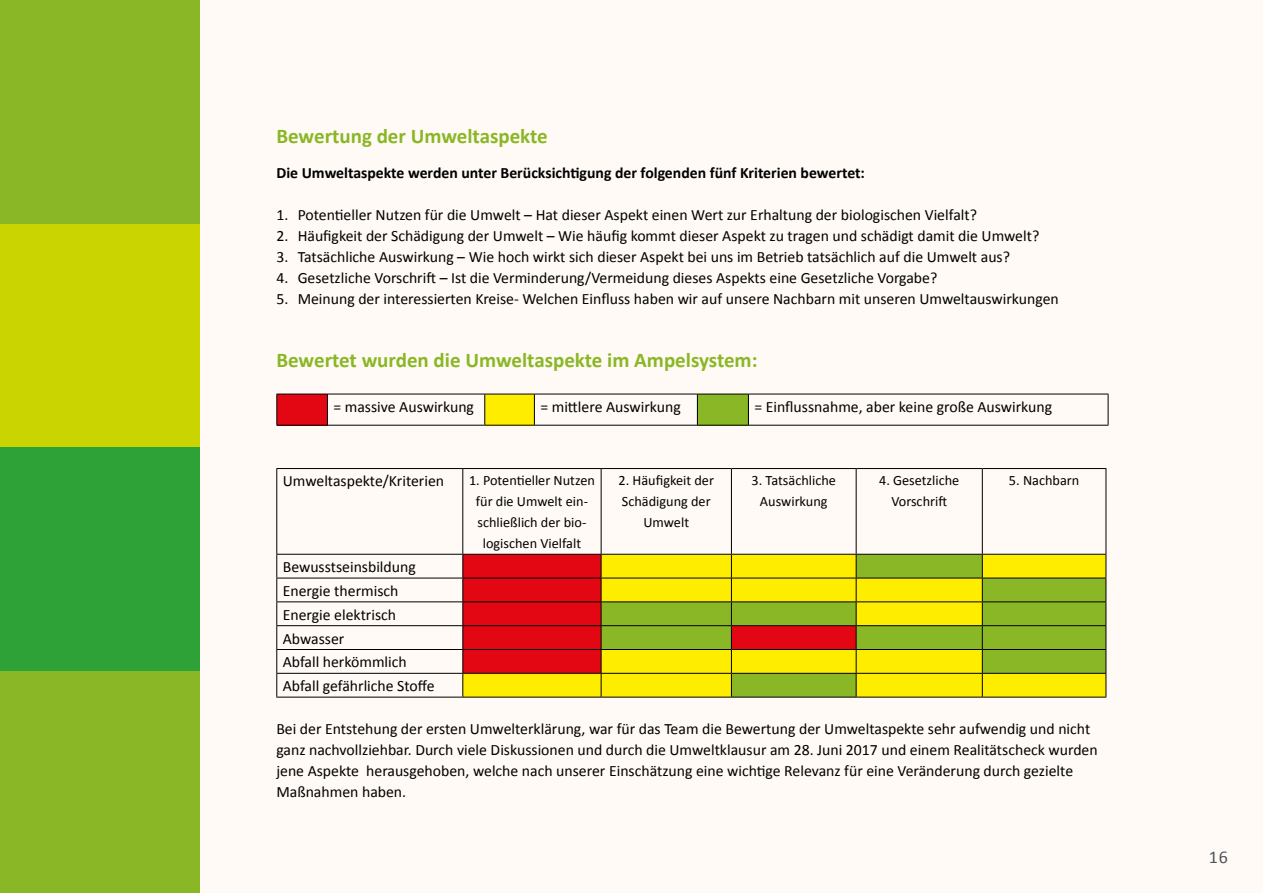
<style>
.page{position:relative;width:1263px;height:893px;background:#fff}
.page>*{position:absolute;margin:0;border:0;box-sizing:border-box;transform-origin:0 0}
.t1{font:700 21px "Calibri";color:#8ab725}
.t2{font:18px "Calibri";color:#52555b}
.t3{font:15.75px/23.9px "Calibri";color:#000}
.t4{font:700 15.75px "Calibri";color:#000}
.t5{font:14.25px/21px "Calibri";color:#000;text-align:center}
</style>
<div class="page">
<div style="left:1px;top:0;width:1262px;height:893px;background:#fffaf5"></div>
<div style="left:0;top:0;width:200px;height:224px;background:#8ab725"></div>
<div style="left:0;top:224px;width:200px;height:224px;background:#cad400"></div>
<div style="left:0;top:448px;width:200px;height:223px;background:#2ea237"></div>
<div style="left:0;top:671px;width:200px;height:222px;background:#8ab725"></div>
<div style="left:277px;top:394px;width:50px;height:31px;background:#e30613"></div>
<div style="left:485px;top:394px;width:49px;height:31px;background:#ffed00"></div>
<div style="left:697px;top:394px;width:51px;height:31px;background:#8ab725"></div>
<hr style="left:276px;top:394px;width:51px;height:1px;background:#000">
<hr style="left:276px;top:394px;width:1px;height:31px;background:#000">
<hr style="left:327px;top:394px;width:158px;height:1px;background:#000">
<hr style="left:327px;top:394px;width:1px;height:31px;background:#000">
<hr style="left:485px;top:394px;width:49px;height:1px;background:#000">
<hr style="left:484px;top:394px;width:1px;height:31px;background:#000">
<hr style="left:534px;top:394px;width:163px;height:1px;background:#000">
<hr style="left:534px;top:394px;width:1px;height:31px;background:#000">
<hr style="left:697px;top:394px;width:51px;height:1px;background:#000">
<hr style="left:697px;top:394px;width:1px;height:31px;background:#000">
<hr style="left:748px;top:394px;width:360px;height:1px;background:#000">
<hr style="left:748px;top:394px;width:1px;height:31px;background:#000">
<hr style="left:1108px;top:394px;width:1px;height:31px;background:#000">
<hr style="left:276px;top:425px;width:51px;height:1px;background:#000">
<hr style="left:327px;top:425px;width:158px;height:1px;background:#000">
<hr style="left:485px;top:425px;width:49px;height:1px;background:#000">
<hr style="left:534px;top:425px;width:163px;height:1px;background:#000">
<hr style="left:697px;top:425px;width:51px;height:1px;background:#000">
<hr style="left:748px;top:425px;width:360px;height:1px;background:#000">
<svg style="left:463px;top:555px;width:138px;height:142px;background:#e32b0f"></svg>
<svg style="left:602px;top:555px;width:503px;height:142px;background:#caca0f"></svg>
<hr style="left:276px;top:468px;width:187px;height:1px;background:#000">
<hr style="left:276px;top:469px;width:1px;height:85px;background:#000">
<hr style="left:463px;top:468px;width:138px;height:1px;background:#000">
<hr style="left:462px;top:469px;width:1px;height:85px;background:#000">
<hr style="left:601px;top:468px;width:130px;height:1px;background:#000">
<hr style="left:601px;top:469px;width:1px;height:85px;background:#000">
<hr style="left:731px;top:468px;width:125px;height:1px;background:#000">
<hr style="left:731px;top:469px;width:1px;height:85px;background:#000">
<hr style="left:856px;top:468px;width:126px;height:1px;background:#000">
<hr style="left:856px;top:469px;width:1px;height:85px;background:#000">
<hr style="left:982px;top:468px;width:124px;height:1px;background:#000">
<hr style="left:982px;top:469px;width:1px;height:85px;background:#000">
<hr style="left:1105px;top:469px;width:1px;height:85px;background:#000">
<hr style="left:276px;top:554px;width:187px;height:1px;background:#000">
<hr style="left:463px;top:554px;width:138px;height:1px;background:#000">
<hr style="left:601px;top:554px;width:130px;height:1px;background:#000">
<hr style="left:731px;top:554px;width:125px;height:1px;background:#000">
<hr style="left:856px;top:554px;width:126px;height:1px;background:#000">
<hr style="left:982px;top:554px;width:124px;height:1px;background:#000">
<hr style="left:276px;top:578px;width:187px;height:1px;background:#000">
<hr style="left:463px;top:578px;width:138px;height:1px;background:#000">
<hr style="left:601px;top:578px;width:130px;height:1px;background:#000">
<hr style="left:731px;top:578px;width:125px;height:1px;background:#000">
<hr style="left:856px;top:578px;width:126px;height:1px;background:#000">
<hr style="left:982px;top:578px;width:124px;height:1px;background:#000">
<hr style="left:276px;top:601px;width:187px;height:1px;background:#000">
<hr style="left:463px;top:601px;width:138px;height:1px;background:#000">
<hr style="left:601px;top:601px;width:130px;height:1px;background:#000">
<hr style="left:731px;top:601px;width:125px;height:1px;background:#000">
<hr style="left:856px;top:601px;width:126px;height:1px;background:#000">
<hr style="left:982px;top:601px;width:124px;height:1px;background:#000">
<hr style="left:276px;top:625px;width:187px;height:1px;background:#000">
<hr style="left:463px;top:625px;width:138px;height:1px;background:#000">
<hr style="left:601px;top:625px;width:130px;height:1px;background:#000">
<hr style="left:731px;top:625px;width:125px;height:1px;background:#000">
<hr style="left:856px;top:625px;width:126px;height:1px;background:#000">
<hr style="left:982px;top:625px;width:124px;height:1px;background:#000">
<hr style="left:276px;top:649px;width:187px;height:1px;background:#000">
<hr style="left:463px;top:649px;width:138px;height:1px;background:#000">
<hr style="left:601px;top:649px;width:130px;height:1px;background:#000">
<hr style="left:731px;top:649px;width:125px;height:1px;background:#000">
<hr style="left:856px;top:649px;width:126px;height:1px;background:#000">
<hr style="left:982px;top:649px;width:124px;height:1px;background:#000">
<hr style="left:276px;top:673px;width:187px;height:1px;background:#000">
<svg style="left:276px;top:555px;width:1px;height:142px"></svg>
<hr style="left:463px;top:673px;width:138px;height:1px;background:#000">
<svg style="left:462px;top:555px;width:1px;height:142px"></svg>
<hr style="left:601px;top:673px;width:130px;height:1px;background:#000">
<svg style="left:601px;top:555px;width:1px;height:142px"></svg>
<hr style="left:731px;top:673px;width:125px;height:1px;background:#000">
<svg style="left:731px;top:555px;width:1px;height:142px"></svg>
<hr style="left:856px;top:673px;width:126px;height:1px;background:#000">
<svg style="left:856px;top:555px;width:1px;height:142px"></svg>
<hr style="left:982px;top:673px;width:124px;height:1px;background:#000">
<svg style="left:982px;top:555px;width:1px;height:142px"></svg>
<svg style="left:1105px;top:555px;width:1px;height:142px"></svg>
<hr style="left:276px;top:697px;width:187px;height:1px;background:#000">
<hr style="left:463px;top:697px;width:138px;height:1px;background:#000">
<hr style="left:601px;top:697px;width:130px;height:1px;background:#000">
<hr style="left:731px;top:697px;width:125px;height:1px;background:#000">
<hr style="left:856px;top:697px;width:126px;height:1px;background:#000">
<hr style="left:982px;top:697px;width:124px;height:1px;background:#000">
<h1 class="t1" style="left:276px;top:123px;width:273px">Bewertung der Umweltaspekte</h1>
<p class="t4" style="left:276px;top:162px;width:590px">Die Umweltaspekte werden unter Berücksichtigung der folgenden fünf Kriterien bewertet:</p>
<p class="t3" style="left:276px;top:203px;width:702px">1. Potentieller Nutzen für die Umwelt – Hat dieser Aspekt einen Wert zur Erhaltung der biologischen Vielfalt?</p>
<p class="t3" style="left:276px;top:224px;width:764px">2. Häufigkeit der Schädigung der Umwelt – Wie häufig kommt dieser Aspekt zu tragen und schädigt damit die Umwelt?</p>
<p class="t3" style="left:276px;top:245px;width:735px">3. Tatsächliche Auswirkung – Wie hoch wirkt sich dieser Aspekt bei uns im Betrieb tatsächlich auf die Umwelt aus?</p>
<p class="t3" style="left:276px;top:266px;width:662px">4. Gesetzliche Vorschrift – Ist die Verminderung/Vermeidung dieses Aspekts eine Gesetzliche Vorgabe?</p>
<p class="t3" style="left:276px;top:287px;width:784px">5. Meinung der interessierten Kreise- Welchen Einfluss haben wir auf unsere Nachbarn mit unseren Umweltauswirkungen</p>
<h1 class="t1" style="left:276px;top:346px;width:483px">Bewertet wurden die Umweltaspekte im Ampelsystem:</h1>
<p class="t3" style="left:333px;top:395px;width:142px">= massive Auswirkung</p>
<p class="t3" style="left:540px;top:395px;width:142px">= mittlere Auswirkung</p>
<p class="t3" style="left:754px;top:395px;width:299px">= Einflussnahme, aber keine große Auswirkung</p>
<p class="t3" style="left:283px;top:469px;width:163px">Umweltaspekte/Kriterien</p>
<p class="t5" style="left:469px;top:470px;width:127px">1. Potentieller Nutzen für die Umwelt ein&shy;schließlich der bio&shy;logischen Vielfalt</p>
<p class="t5" style="left:619px;top:470px;width:97px">2. Häufigkeit der<br>Schädigung der<br>Umwelt</p>
<p class="t5" style="left:752px;top:470px;width:86px">3. Tatsächliche<br>Auswirkung</p>
<p class="t5" style="left:879px;top:470px;width:82px">4. Gesetzliche<br>Vorschrift</p>
<p class="t5" style="left:1009px;top:470px;width:72px">5. Nachbarn</p>
<p class="t3" style="left:283px;top:555px;width:153px">Bewusstseinsbildung<br>Energie thermisch<br>Energie elektrisch<br>Abwasser<br>Abfall herkömmlich<br>Abfall gefährliche Stoffe</p>
<p class="t3" style="left:276px;top:718px;width:823px;line-height:21px">Bei der Entstehung der ersten Umwelterklärung, war für das Team die Bewertung der Umweltaspekte sehr aufwendig und nicht ganz nachvollziehbar. Durch viele Diskussionen und durch die Umweltklausur am 28. Juni 2017 und einem Realitätscheck wurden jene Aspekte herausgehoben, welche nach unserer Einschätzung eine wichtige Relevanz für eine Veränderung durch gezielte Maßnahmen haben.</p>
<p class="t2" style="left:1209px;top:845px;width:21px">16</p>
</div>
